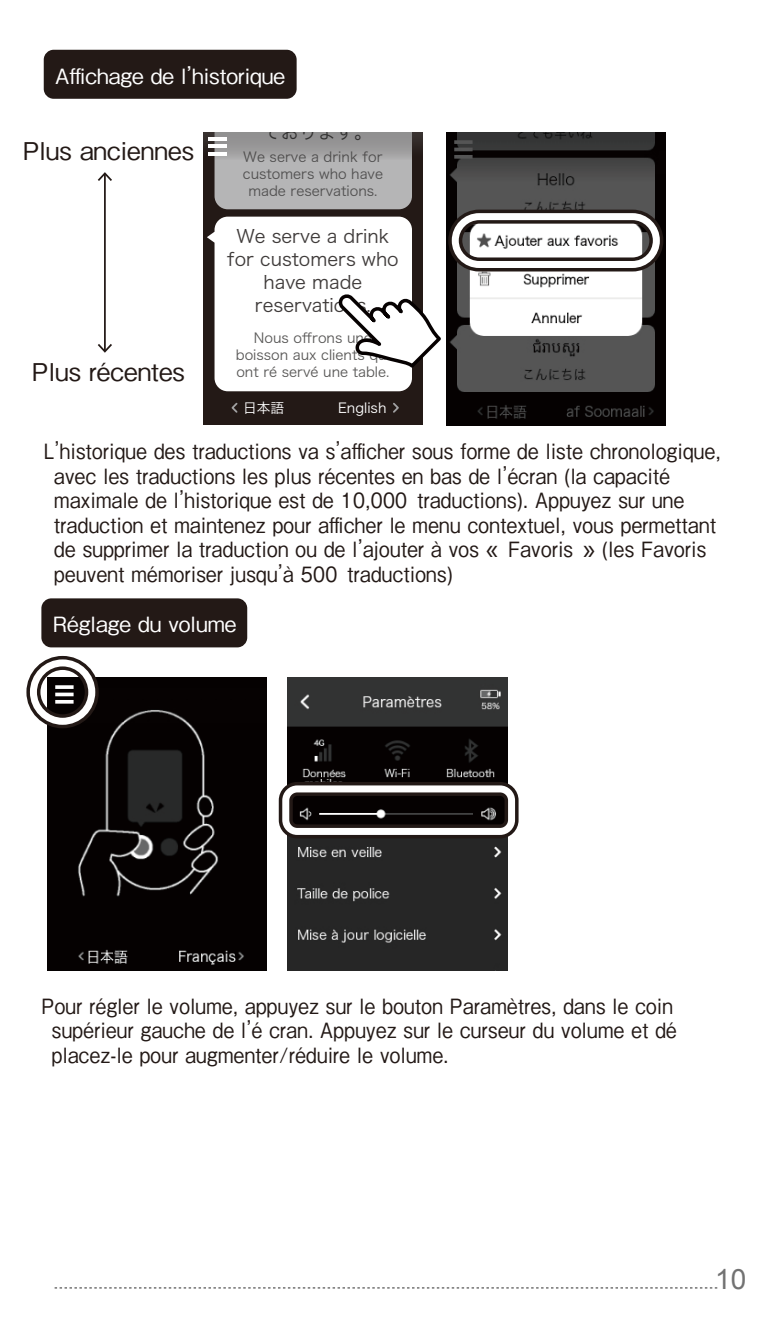
<style>
.page{position:relative;width:774px;height:1340px;background:#fff}
.page>*{position:absolute;margin:0;border:0;box-sizing:border-box;transform-origin:0 0}
.t1{font:28px "Arial";color:#727272}
.t2{font:500 24.5px "Gothic BBB Pro";color:#231916}
.t3{font:500 21px/24.5px "Gothic BBB Pro";letter-spacing:.02em;color:#231916;scale:.9 1}
.t4{font:500 21px "Gothic BBB Pro";color:#fff}
.t5{font:18.2px/22.8px "Hira Kaku Pro W3";color:#3f3b3a;text-align:center}
.t6{font:18.2px "Hira Kaku Pro W3";color:#1b1b1b}
.t7{font:13.65px/17.5px "Hira Kaku Pro W3";color:#595857;text-align:center}
.t8{font:13.65px/17.5px "Hira Kaku Pro W3";color:#515050;text-align:center}
.t9{font:13.65px "Hira Kaku Pro W3";color:#fff}
</style>
<div class="page">
<img style="left:446px;top:132px;width:219px;height:293px">
<img style="left:288px;top:677px;width:220px;height:293px">
<img style="left:47px;top:677px;width:220px;height:293px">
<div style="left:41px;top:598px;width:206px;height:49px;background:#231916;border-radius:10px"></div>
<div style="left:26px;top:656px;width:73px;height:72px;border:14px solid #231916;border-radius:50%"></div>
<div style="left:30px;top:659px;width:65px;height:65px;border:7px solid #fff;border-radius:50%"></div>
<div style="left:279px;top:782px;width:239px;height:56px;border:14px solid #231916;border-radius:11px"></div>
<div style="left:282px;top:785px;width:233px;height:50px;border:7px solid #fff;border-radius:11px"></div>
<svg style="left:55px;top:1287px;width:663px;height:1px"></svg>
<div style="left:44px;top:50px;width:253px;height:49px;background:#231916;border-radius:10px"></div>
<div style="left:204px;top:132px;width:219px;height:293px;background:#231916"></div>
<div style="left:214px;top:160px;width:198px;height:49px;background:#b5b5b6"></div>
<svg style="left:204px;top:132px;width:219px;height:28px;background:#919090"></svg>
<hr style="left:208px;top:137px;width:18px;height:4px;background:#fff">
<hr style="left:208px;top:144px;width:18px;height:4px;background:#fff">
<hr style="left:208px;top:152px;width:18px;height:3px;background:#fff">
<svg style="left:231px;top:402px;width:7px;height:11px"></svg>
<svg style="left:393px;top:402px;width:6px;height:11px"></svg>
<hr style="left:104px;top:174px;width:2px;height:177px;background:#231916">
<svg style="left:98px;top:172px;width:14px;height:9px"></svg>
<svg style="left:98px;top:344px;width:14px;height:9px"></svg>
<div style="left:448px;top:210px;width:215px;height:61px;border:14px solid #231916;border-radius:24px"></div>
<div style="left:452px;top:213px;width:208px;height:55px;border:7px solid #fff;border-radius:24px"></div>
<svg style="left:207px;top:217px;width:234px;height:174px;background:#e9e8e8"></svg>
<p class="t4" style="left:55px;top:59px;width:231px">Affichage de l’historique</p>
<p class="t6" style="left:263px;top:115px;width:111px">ております。</p>
<p class="t2" style="left:23px;top:131px;width:173px">Plus anciennes</p>
<p class="t2" style="left:32px;top:352px;width:154px">Plus récentes</p>
<p class="t8" style="left:243px;top:147px;width:142px">We serve a drink for customers who have made reservations.</p>
<p class="t5" style="left:227px;top:224px;width:173px">We serve a drink for customers who have made reservations.</p>
<p class="t7" style="left:236px;top:328px;width:156px">Nous offrons une boisson aux clients qui ont ré servé une table.</p>
<p class="t9" style="left:243px;top:395px;width:43px">日本語</p>
<p class="t9" style="left:338px;top:395px;width:50px">English</p>
<p class="t3" style="left:54px;top:436px;width:742px;text-indent:-11px">L’historique des traductions va s’afficher sous forme de liste chronologique, avec les traductions les plus récentes en bas de l’écran (la capacité maximale de l’historique est de 10,000｠traductions). Appuyez sur une traduction et maintenez pour afficher le menu contextuel, vous permettant de supprimer la traduction ou de l’ajouter à vos «｠Favoris｠» (les Favoris peuvent mémoriser jusqu’à 500｠traductions)</p>
<p class="t4" style="left:53px;top:607px;width:185px">Réglage du volume</p>
<p class="t3" style="left:52px;top:990px;width:696px;text-indent:-11px">Pour régler le volume, appuyez sur le bouton Paramètres, dans le coin supérieur gauche de l’é cran. Appuyez sur le curseur du volume et dé placez-le pour augmenter/réduire le volume.</p>
<h1 class="t1" style="left:715px;top:1260px;width:33px">10</h1>
</div>
